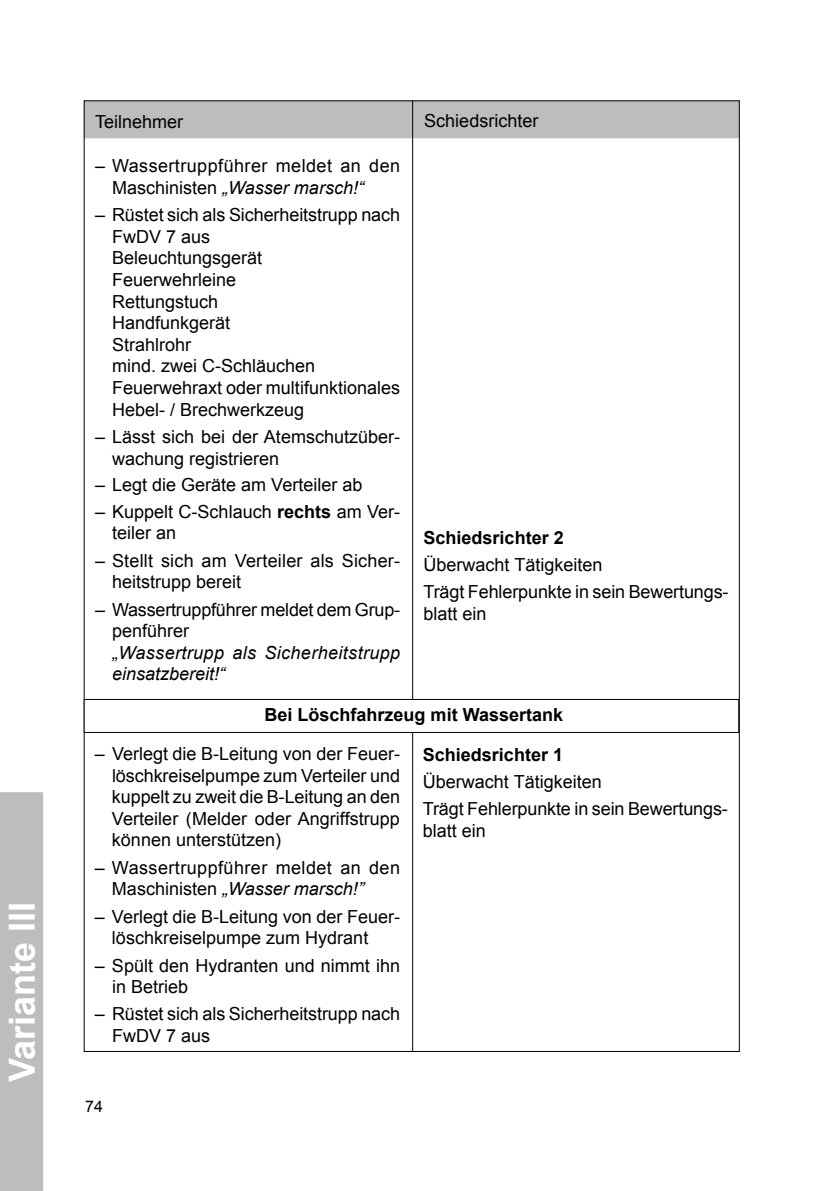
<style>
.page{position:relative;width:840px;height:1191px;background:#fff}
.page>*{position:absolute;margin:0;border:0;box-sizing:border-box;transform-origin:0 0}
.t1{font:700 36px "Arial";color:#fff}
.t2{font:18px/21.6px "Arial";color:#000}
.t3{font:18px/21.6px "Arial";letter-spacing:.025em;color:#000}
.t4{font:700 18px "Arial";color:#000}
.t5{font:italic 18px/21.6px "Arial";letter-spacing:.02em;color:#000}
.t6{font:16px "Arial";color:#000}
.s1{font-style:italic}
.s2{font-weight:700}
</style>
<div class="page">
<div style="left:0;top:792px;width:43px;height:399px;background:#bbbdbe"></div>
<div style="left:84px;top:100px;width:655px;height:38px;background:#bbbdbe"></div>
<hr style="left:412px;top:100px;width:1px;height:952px;background:#000">
<div style="left:84px;top:699px;width:654px;height:33px;background:#fff"></div>
<div style="left:84px;top:699px;width:654px;height:34px;border:1px solid #000"></div>
<h1 class="t1" style="left:-2px;top:1082px;width:182px;rotate:-90deg">Variante III</h1>
<p class="t2" style="left:95px;top:111px;width:90px">Teilnehmer</p>
<p class="t2" style="left:424px;top:110px;width:116px">Schiedsrichter</p>
<p class="t3" style="left:112px;top:155px;width:289px;text-indent:-17px">– Wassertruppführer meldet an den<br>Maschinisten <span class="s1">„Wasser marsch!“</span></p>
<p class="t2" style="left:112px;top:204px;width:289px;text-indent:-17px">– Rüstet sich als Sicherheitstrupp nach<br>FwDV 7 aus<br>Beleuchtungsgerät<br>Feuerwehrleine<br>Rettungstuch<br>Handfunkgerät<br>Strahlrohr<br>mind. zwei C-Schläuchen<br>Feuerwehraxt oder multifunktionales<br>Hebel- / Brechwerkzeug</p>
<p class="t2" style="left:112px;top:426px;width:289px;text-indent:-17px">– Lässt sich bei der Atemschutzüber&shy;wachung registrieren</p>
<p class="t2" style="left:95px;top:473px;width:269px">– Legt die Geräte am Verteiler ab</p>
<p class="t2" style="left:112px;top:501px;width:289px;text-indent:-17px">– Kuppelt C-Schlauch <span class="s2">rechts</span> am Ver&shy;teiler an</p>
<p class="t2" style="left:112px;top:550px;width:289px;text-indent:-17px">– Stellt sich am Verteiler als Sicher&shy;heitstrupp bereit</p>
<p class="t2" style="left:112px;top:598px;width:289px;text-indent:-17px">– Wassertruppführer meldet dem Grup&shy;penführer</p>
<p class="t5" style="left:112px;top:642px;width:289px">„Wassertrupp als Sicherheitstrupp einsatzbereit!“</p>
<p class="t4" style="left:423px;top:525px;width:142px">Schiedsrichter 2</p>
<p class="t2" style="left:423px;top:551px;width:306px;line-height:27.2px">Überwacht Tätigkeiten<br>Trägt Fehlerpunkte in sein Bewertungs-</p>
<p class="t2" style="left:423px;top:603px;width:65px">blatt ein</p>
<p class="t4" style="left:264px;top:702px;width:300px">Bei Löschfahrzeug mit Wassertank</p>
<p class="t2" style="left:112px;top:743px;width:289px;text-align:justify;text-indent:-17px">– Verlegt die B-Leitung von der Feuer&shy;löschkreiselpumpe zum Verteiler und kuppelt zu zweit die B-Leitung an den Verteiler (Melder oder Angriffstrupp können unterstützen)</p>
<p class="t3" style="left:112px;top:857px;width:289px;text-indent:-17px">– Wassertruppführer meldet an den<br>Maschinisten <span class="s1">„Wasser marsch!”</span></p>
<p class="t2" style="left:112px;top:905px;width:289px;text-indent:-17px">– Verlegt die B-Leitung von der Feuer&shy;löschkreiselpumpe zum Hydrant</p>
<p class="t2" style="left:112px;top:954px;width:289px;text-indent:-17px">– Spült den Hydranten und nimmt ihn in Betrieb</p>
<p class="t2" style="left:112px;top:1003px;width:289px;text-indent:-17px">– Rüstet sich als Sicherheitstrupp nach<br>FwDV 7 aus</p>
<p class="t4" style="left:422px;top:742px;width:142px">Schiedsrichter 1</p>
<p class="t2" style="left:422px;top:768px;width:306px;line-height:27.2px">Überwacht Tätigkeiten<br>Trägt Fehlerpunkte in sein Bewertungs-</p>
<p class="t2" style="left:422px;top:819px;width:65px">blatt ein</p>
<p class="t6" style="left:85px;top:1095px;width:19px">74</p>
</div>
